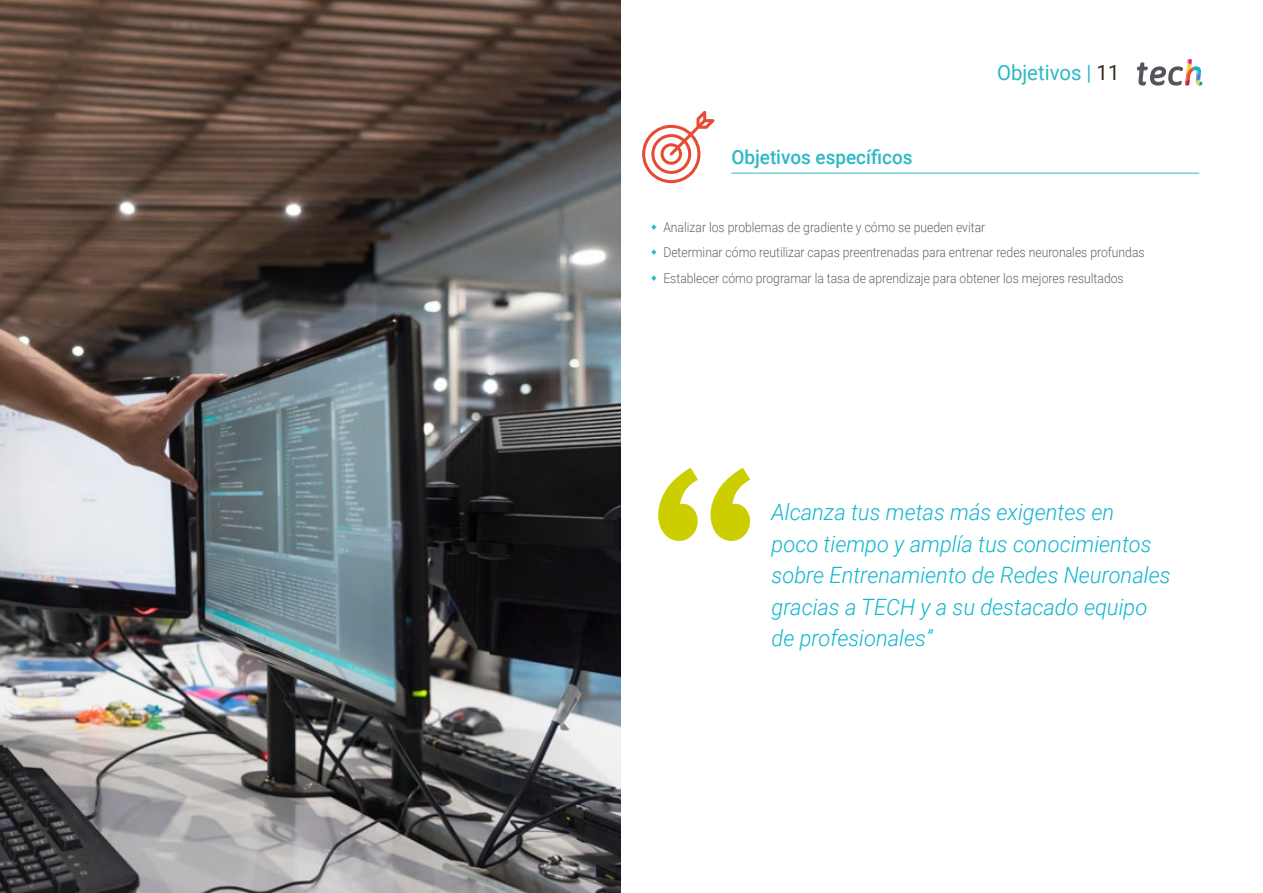
<style>
.page{position:relative;width:1263px;height:893px;background:#fff}
.page>*{position:absolute;margin:0;border:0;box-sizing:border-box;transform-origin:0 0}
.t1{font:italic 300 22.5px/31.5px "Roboto";color:#0fb6cf}
.t2{font:21px "Roboto";color:#2db8c5}
.t3{font:500 19.5px "Roboto";color:#2db8c5}
.t4{font:300 13.5px/25.2px "Roboto";color:#61646a;scale:.9 1}
.s1{color:#312e20}
</style>
<div class="page">
<hr style="left:731px;top:173px;width:468px;height:1px;background:#2db8c5">
<img style="left:0;top:0;width:621px;height:893px">
<svg style="left:1137px;top:59px;width:65px;height:27px"></svg>
<svg style="left:658px;top:468px;width:92px;height:73px"></svg>
<svg style="left:642px;top:111px;width:72px;height:72px"></svg>
<h3 class="t3" style="left:731px;top:144px;width:183px">Objetivos específicos</h3>
<h2 class="t2" style="left:997px;top:57px;width:124px">Objetivos | <span class="s1">11</span></h2>
<p class="t4" style="left:663px;top:214px;width:536px">Analizar los problemas de gradiente y cómo se pueden evitar<br>Determinar cómo reutilizar capas preentrenadas para entrenar redes neuronales profundas<br>Establecer cómo programar la tasa de aprendizaje para obtener los mejores resultados</p>
<h1 class="t1" style="left:771px;top:496px;width:400px">Alcanza tus metas más exigentes en<br>poco tiempo y amplía tus conocimientos sobre Entrenamiento de Redes Neuronales gracias a TECH y a su destacado equipo de profesionales”</h1>
</div>
